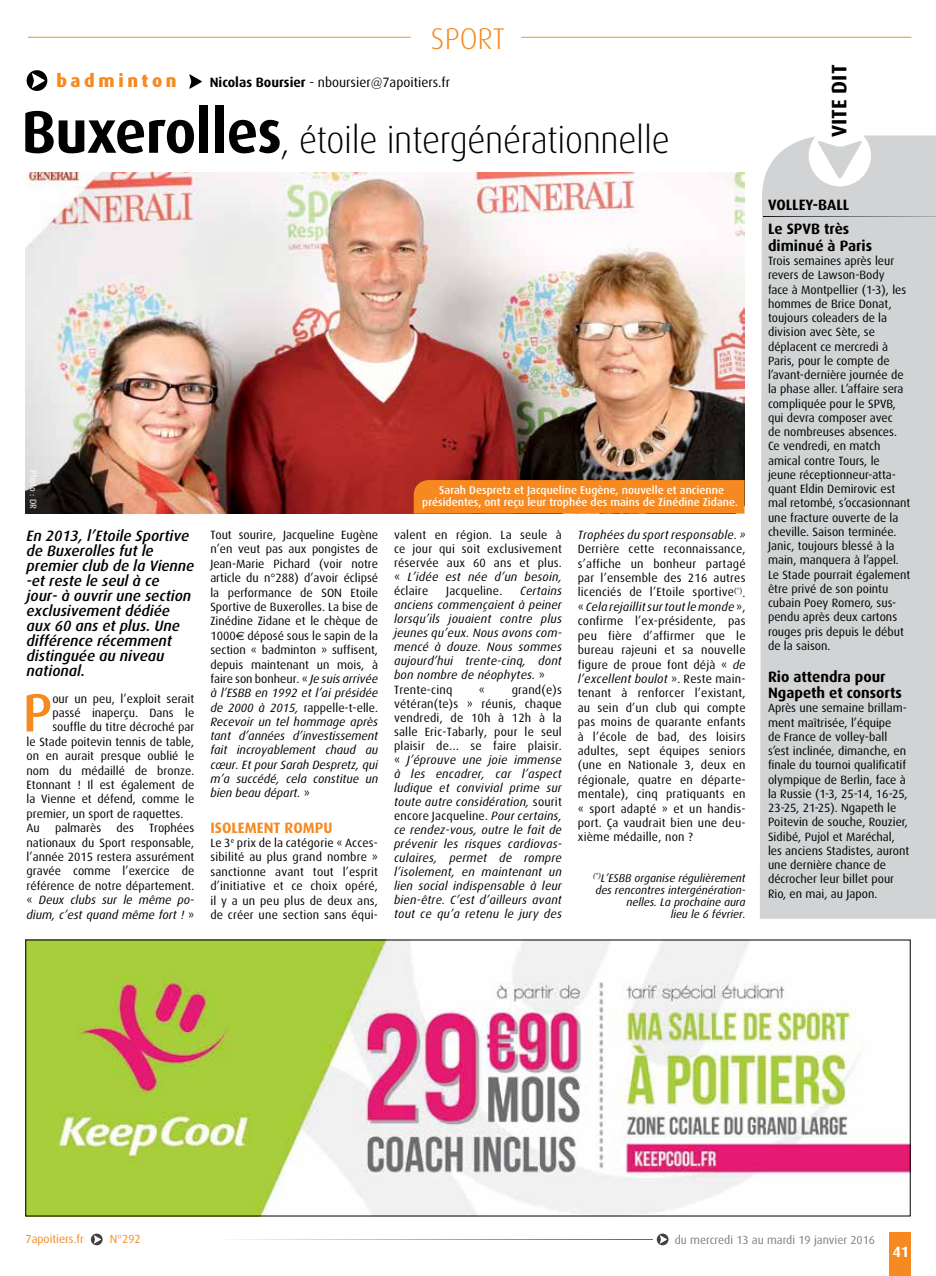
<style>
.page{position:relative;width:936px;height:1276px;background:#fff}
.page>*{position:absolute;margin:0;border:0;box-sizing:border-box;transform-origin:0 0}
.t1{font:500 53.85px "Dax";color:#f6891f}
.t2{font:300 37.5px "Dax";letter-spacing:-.01em;color:#000;scale:.95 1}
.t3{font:300 30px "Dax";color:#f6891f}
.t4{font:700 21px "Dax";color:#000}
.t5{font:800 18px "Dax";letter-spacing:.2em;color:#f6891f}
.t6{font:italic 500 15px/15px "Dax";color:#000}
.t7{font:700 15px/24px "Dax";color:#000}
.t8{font:700 15px "Dax";color:#f6891f}
.t9{font:700 15px "Dax";color:#fff}
.t10{font:13.5px "Dax";color:#000}
.t11{font:12px/14.4px "Dax";color:#000;text-align:justify}
.t12{font:italic 12px/14.1px "Dax";letter-spacing:.015em;color:#000}
.t13{font:11.7px "Dax";color:#7c7e81}
.t14{font:11.7px "Dax";color:#f6891f}
.t15{font:500 11.25px/12px "Dax";color:#fff;text-align:center}
.t16{font:italic 11.25px/12px "Dax";color:#000;text-align:right}
.t17{font:9px "Dax";color:#fff}
.s1{font-weight:700}
.s2{font-weight:700;font-size:60px}
.s3{font-style:italic}
.s4{font-family:"Euro Sans"}
.s5{font-style:normal}
</style>
<div class="page">
<hr style="left:28px;top:37px;width:382px;height:1px;background:#f78d1e">
<hr style="left:521px;top:37px;width:390px;height:1px;background:#f78d1e">
<img style="left:26px;top:172px;width:718px;height:341px">
<svg style="left:27px;top:70px;width:20px;height:21px"></svg>
<svg style="left:189px;top:74px;width:13px;height:15px"></svg>
<div style="left:414px;top:480px;width:330px;height:33px;background:#f6891f"></div>
<div style="left:760px;top:135px;width:175px;height:783px;background:#d1d3d4"></div>
<svg style="left:764px;top:216px;width:171px;height:1px"></svg>
<svg style="left:91px;top:1233px;width:12px;height:12px"></svg>
<svg style="left:656px;top:1233px;width:12px;height:12px"></svg>
<svg style="left:234px;top:1239px;width:418px;height:1px"></svg>
<div style="left:889px;top:1232px;width:22px;height:44px;background:#f6891f"></div>
<img style="left:28px;top:941px;width:880px;height:273px">
<h3 class="t3" style="left:431px;top:22px;width:16px">spor</h3>
<h3 class="t3" style="left:492px;top:22px;width:14px">t</h3>
<h3 class="t5" style="left:56px;top:71px;width:122px">badminton</h3>
<p class="t10" style="left:210px;top:75px;width:242px"><span class="s1">Nicolas Boursier</span> - nboursier@7apoitiers.fr</p>
<h2 class="t2" style="left:22px;top:119px;width:683px"><span class="s2">Buxerolles</span>, étoile intergénérationnelle</h2>
<p class="t17" style="left:38px;top:470px;width:41px;rotate:90deg">Photo : DR</p>
<p class="t6" style="left:27px;top:528px;width:169px">En 2013, l’Etoile Sportive de Buxerolles fut le premier club de la Vienne -et reste le seul à ce<br>jour- à ouvrir une section exclusivement dédiée aux 60 ans et plus. Une différence récemment distinguée au niveau national.</p>
<h1 class="t1" style="left:23px;top:682px;width:31px">P</h1>
<p class="t11" style="left:52px;top:691px;width:143px">our un peu, l’exploit serait</p>
<p class="t11" style="left:52px;top:706px;width:143px">passé inaperçu. Dans le</p>
<p class="t11" style="left:52px;top:720px;width:143px">souffle du titre décroché par</p>
<p class="t11" style="left:27px;top:734px;width:169px">le Stade poitevin tennis de table,</p>
<p class="t11" style="left:27px;top:749px;width:169px">on en aurait presque oublié le</p>
<p class="t11" style="left:27px;top:763px;width:169px">nom du médaillé de bronze.</p>
<p class="t11" style="left:27px;top:778px;width:169px">Etonnant ! Il est également de</p>
<p class="t11" style="left:27px;top:792px;width:169px">la Vienne et défend, comme le</p>
<p class="t11" style="left:27px;top:806px;width:158px">premier, un sport de raquettes.</p>
<p class="t11" style="left:27px;top:821px;width:15px">Au</p>
<p class="t11" style="left:55px;top:821px;width:48px">palmarès</p>
<p class="t11" style="left:116px;top:821px;width:19px">des</p>
<p class="t11" style="left:27px;top:821px;width:169px;text-indent:122px">Trophées nationaux du Sport responsable, l’année 2015 restera assurément gravée comme l’exercice de référence de notre département. « <span class="s3">Deux clubs sur le même po&shy;dium, c’est quand même fort !</span> »</p>
<p class="t11" style="left:210px;top:527px;width:169px">Tout sourire, Jacqueline Eugène n’en veut pas aux pongistes de Jean-Marie Pichard (voir notre article du n°288) d’avoir éclipsé la performance de SON Etoile Sportive de Buxerolles. La bise de Zinédine Zidane et le chèque de 1000<span class="s4">€</span> déposé sous le sapin de la section « badminton » suffisent, depuis maintenant un mois, à faire son bonheur. « <span class="s3">Je suis arrivée à l’ESBB en 1992 et l’ai présidée de 2000 à 2015,</span> rappelle-t-elle.<br><span class="s3">Recevoir un tel hommage après tant d’années d’investissement fait incroyablement chaud au cœur. Et pour Sarah Despretz, qui m’a succédé, cela constitue un bien beau départ.</span> »</p>
<p class="t8" style="left:210px;top:819px;width:124px">Isolement rompu</p>
<p class="t11" style="left:210px;top:835px;width:169px">Le 3<sup>e</sup> prix de la catégorie « Acces&shy;sibilité au plus grand nombre » sanctionne avant tout l’esprit d’initiative et ce choix opéré, il y a un peu plus de deux ans, de créer une section sans équi-</p>
<p class="t15" style="left:422px;top:484px;width:317px">Sarah Despretz et Jacqueline Eugène, nouvelle et ancienne présidentes, ont reçu leur trophée des mains de Zinédine Zidane.</p>
<p class="t11" style="left:394px;top:528px;width:169px">valent en région. La seule à ce jour qui soit exclusivement réservée aux 60 ans et plus. « <span class="s3">L’idée est née d’un besoin, </span>éclaire</p>
<p class="t11" style="left:446px;top:584px;width:58px">Jacqueline.</p>
<p class="t12" style="left:394px;top:584px;width:169px;text-indent:126px">Certains anciens commençaient à peiner lorsqu’ils jouaient contre plus jeunes qu’eux. Nous avons com&shy;mencé à douze. Nous sommes aujourd’hui trente-cinq, dont bon nombre de néophytes. <span class="s5">»<br>Trente-cinq</span></p>
<p class="t12" style="left:394px;top:682px;width:169px;text-align:justify;text-indent:118px"><span class="s5">grand(e)s vétéran(te)s » réunis, chaque vendredi, de 10h à 12h à la salle Eric-Tabarly, pour le seul plaisir de… se faire plaisir. «</span> J’éprouve une joie immense à les encadrer, car l’aspect ludique et convivial prime sur toute autre considération, <span class="s5">sourit encore Jacqueline.</span> Pour certains, ce rendez-vous, outre le fait de prévenir les risques cardiovas&shy;culaires, permet de rompre l’isolement, en maintenant un lien social indispensable à leur bien-être. C’est d’ailleurs avant tout ce qu’a retenu le jury des</p>
<p class="t11" style="left:479px;top:682px;width:8px">«</p>
<p class="t12" style="left:577px;top:528px;width:169px">Trophées du sport responsable. »</p>
<p class="t11" style="left:577px;top:542px;width:169px">Derrière cette reconnaissance, s’affiche un bonheur partagé par l’ensemble des 216 autres licenciés de l’Etoile sportive<sup>(*)</sup>. « <span class="s3">Cela rejaillit sur tout le monde</span> », confirme l’ex-présidente, pas peu fière d’affirmer que le bureau rajeuni et sa nouvelle figure de proue font déjà « <span class="s3">de l’excellent boulot</span> ». Reste main&shy;tenant à renforcer l’existant, au sein d’un club qui compte pas moins de quarante enfants à l’école de bad, des loisirs adultes, sept équipes seniors (une en Nationale 3, deux en régionale, quatre en départe&shy;mentale), cinq pratiquants en « sport adapté » et un handis&shy;port. Ça vaudrait bien une deu&shy;xième médaille, non ?</p>
<p class="t16" style="left:593px;top:872px;width:154px"><sup>(*)</sup>L’ESBB organise régulièrement des rencontres intergénération&shy;nelles. La prochaine aura<br>lieu le 6 février.</p>
<h3 class="t4" style="left:827px;top:137px;width:72px;rotate:-90deg">vite dit</h3>
<p class="t7" style="left:768px;top:193px;width:83px">Volley-Ball<br>Le SPVB très</p>
<p class="t7" style="left:768px;top:234px;width:106px">diminué à Paris</p>
<p class="t11" style="left:768px;top:254px;width:144px;text-align:left">Trois semaines après leur revers de Lawson-Body<br>face à Montpellier (1-3), les hommes de Brice Donat, toujours coleaders de la division avec Sète, se déplacent ce mercredi à<br>Paris, pour le compte de l’avant-dernière journée de la phase aller. L’affaire sera compliquée pour le SPVB, qui devra composer avec<br>de nombreuses absences.<br>Ce vendredi, en match amical contre Tours, le jeune réceptionneur-atta&shy;quant Eldin Demirovic est mal retombé, s’occasionnant une fracture ouverte de la cheville. Saison terminée.<br>Janic, toujours blessé à la main, manquera à l’appel.<br>Le Stade pourrait également être privé de son pointu cubain Poey Romero, sus&shy;pendu après deux cartons rouges pris depuis le début de la saison.</p>
<p class="t7" style="left:768px;top:668px;width:135px;line-height:16.5px">Rio attendra pour<br>Ngapeth et consorts</p>
<p class="t11" style="left:768px;top:701px;width:143px;text-align:left">Après une semaine brillam&shy;ment maîtrisée, l’équipe<br>de France de volley-ball s’est inclinée, dimanche, en finale du tournoi qualificatif olympique de Berlin, face à la Russie (1-3, 25-14, 16-25,<br>23-25, 21-25). Ngapeth le<br>Poitevin de souche, Rouzier,<br>Sidibé, Pujol et Maréchal, les anciens Stadistes, auront une dernière chance de décrocher leur billet pour<br>Rio, en mai, au Japon.</p>
<p class="t14" style="left:26px;top:1233px;width:60px">7apoitiers.fr</p>
<p class="t14" style="left:110px;top:1233px;width:32px">N°292</p>
<p class="t13" style="left:674px;top:1233px;width:202px">du mercredi 13 au mardi 19 janvier 2016</p>
<p class="t9" style="left:892px;top:1243px;width:18px">41</p>
</div>
